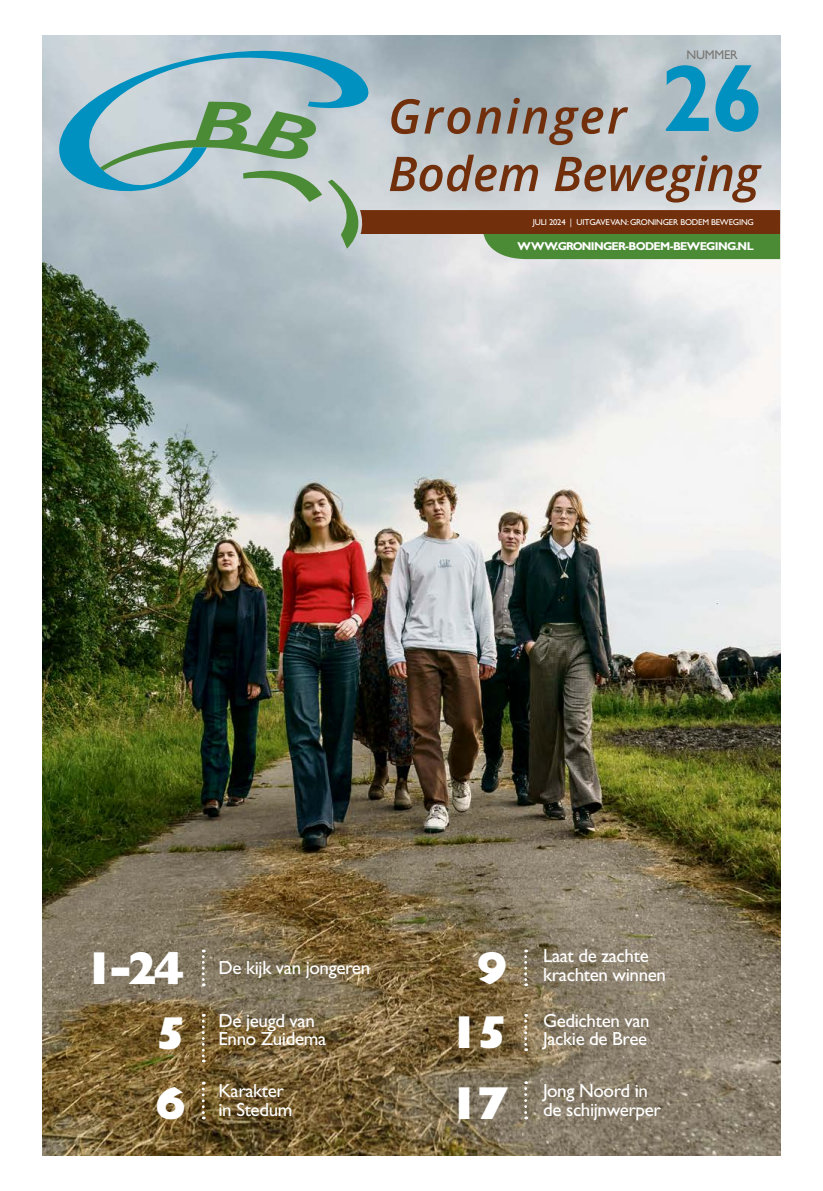
<style>
.page{position:relative;width:823px;height:1191px;background:#fff}
.page>*{position:absolute;margin:0;border:0;box-sizing:border-box;transform-origin:0 0}
.t1{font:700 95px "Gill Sans Std";color:#0091c1}
.t2{font:800 46.4px/64.6px "Gill Sans Std";color:#fff;text-align:center}
.t3{font:19px/18.8px "Gill Sans Std";letter-spacing:-.02em;color:#fff}
.t4{font:12.7px "Gill Sans Std";letter-spacing:-.02em;color:#797571}
.t5{font:700 11.5px "Gill Sans Std";letter-spacing:-.06em;color:#fff}
.t6{font:8.6px "Gill Sans Std";letter-spacing:-.02em;color:#fff}
</style>
<div class="page">
<img style="left:43px;top:35px;width:737px;height:1120px">
<svg style="left:202px;top:1014px;width:2px;height:48px"></svg>
<svg style="left:524px;top:1014px;width:2px;height:37px"></svg>
<svg style="left:202px;top:1081px;width:2px;height:38px"></svg>
<svg style="left:524px;top:1081px;width:2px;height:38px"></svg>
<svg style="left:202px;top:949px;width:2px;height:37px"></svg>
<svg style="left:524px;top:949px;width:2px;height:37px"></svg>
<svg style="left:49px;top:49px;width:330px;height:165px;background:#9dbfcd"></svg>
<svg style="left:100px;top:102px;width:222px;height:100px;background:#a1bcb1"></svg>
<svg style="left:391px;top:99px;width:79px;height:35px;background:#9b8c83"></svg>
<svg style="left:476px;top:107px;width:24px;height:27px"></svg>
<svg style="left:506px;top:98px;width:121px;height:47px;background:#a09792"></svg>
<svg style="left:328px;top:155px;width:451px;height:104px;background:#9a937c"></svg>
<p class="t4" style="left:686px;top:48px;width:53px">NUMMER</p>
<h1 class="t1" style="left:660px;top:43px;width:104px">26</h1>
<p class="t6" style="left:532px;top:217px;width:222px">JULI 2024 | UITGAVE VAN: GRONINGER BODEM BEWEGING</p>
<p class="t5" style="left:517px;top:240px;width:238px">WWW.GRONINGER-BODEM-BEWEGING.NL</p>
<h2 class="t2" style="left:83px;top:935px;width:103px">1-24</h2>
<h2 class="t2" style="left:155px;top:1001px;width:33px">5</h2>
<h2 class="t2" style="left:155px;top:1071px;width:33px">6</h2>
<p class="t3" style="left:542px;top:946px;width:107px">Laat de zachte</p>
<h2 class="t2" style="left:448px;top:935px;width:61px">9<br>15</h2>
<h2 class="t2" style="left:448px;top:1071px;width:61px">17</h2>
<p class="t3" style="left:218px;top:958px;width:153px">De kijk van jongeren</p>
<p class="t3" style="left:542px;top:965px;width:124px">krachten winnen</p>
<p class="t3" style="left:218px;top:1011px;width:109px">De jeugd van<br>Enno Zuidema</p>
<p class="t3" style="left:542px;top:1011px;width:108px">Gedichten van<br>Jackie de Bree</p>
<p class="t3" style="left:218px;top:1081px;width:75px">Karakter in Stedum</p>
<p class="t3" style="left:542px;top:1081px;width:119px">Jong Noord in de schijnwerper</p>
</div>
